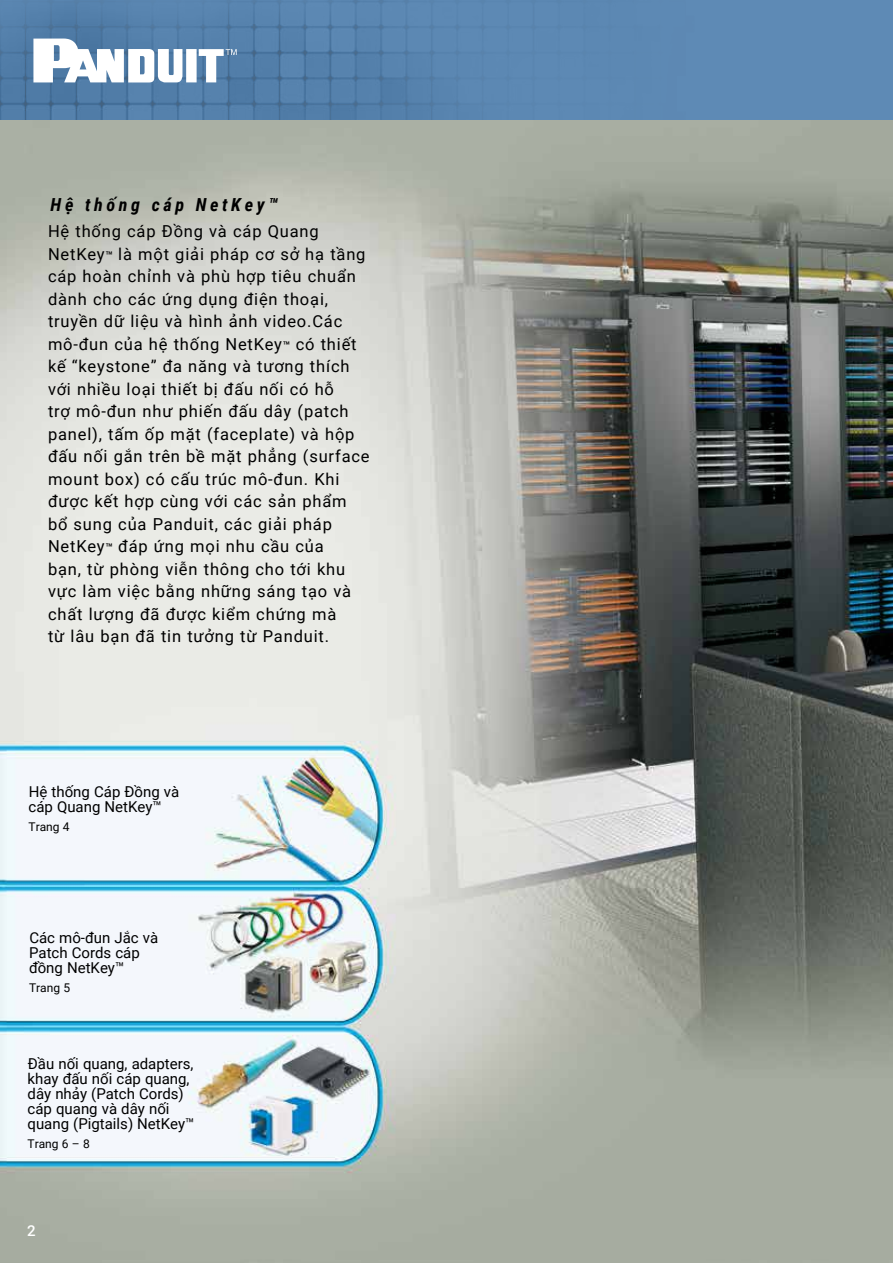
<style>
.page{position:relative;width:893px;height:1263px;background:#fff}
.page>*{position:absolute;margin:0;border:0;box-sizing:border-box;transform-origin:0 0}
.t1{font:italic 700 18px "Roboto Condensed";letter-spacing:.2em;color:#000}
.t2{font:16.5px/22.5px "Roboto";letter-spacing:.05em;color:#000}
.t3{font:15px/15px "Roboto";color:#000}
.t4{font:500 15px "Roboto";color:#fff}
.t5{font:12px "Roboto";color:#000}
.s1{font-weight:500;font-size:12px}
</style>
<div class="page">
<img style="left:0;top:120px;width:893px;height:1143px">
<div style="left:0;top:0;width:893px;height:120px;background:#5e8ab5"></div>
<svg style="left:33px;top:31px;width:205px;height:51px"></svg>
<p class="t1" style="left:51px;top:192px;width:229px">Hệ thống cáp NetKey™</p>
<p class="t2" style="left:48px;top:219px;width:323px">Hệ thống cáp Đồng và cáp Quang NetKey<span class="s1">™</span> là một giải pháp cơ sở hạ tầng cáp hoàn chỉnh và phù hợp tiêu chuẩn dành cho các ứng dụng điện thoại, truyền dữ liệu và hình ảnh video.Các mô-đun của hệ thống NetKey<span class="s1">™</span> có thiết kế “keystone” đa năng và tương thích với nhiều loại thiết bị đấu nối có hỗ<br>trợ mô-đun như phiến đấu dây (patch panel), tấm ốp mặt (faceplate) và hộp đấu nối gắn trên bề mặt phẳng (surface mount box) có cấu trúc mô-đun. Khi được kết hợp cùng với các sản phẩm bổ sung của Panduit, các giải pháp NetKey<span class="s1">™</span> đáp ứng mọi nhu cầu của<br>bạn, từ phòng viễn thông cho tới khu vực làm việc bằng những sáng tạo và chất lượng đã được kiểm chứng mà<br>từ lâu bạn đã tin tưởng từ Panduit.</p>
<p class="t3" style="left:29px;top:783px;width:152px">Hệ thống Cáp Đồng và cáp Quang NetKey™</p>
<p class="t5" style="left:28px;top:818px;width:43px">Trang 4</p>
<p class="t3" style="left:29px;top:929px;width:131px">Các mô-đun Jắc và<br>Patch Cords cáp đồng NetKey™</p>
<p class="t5" style="left:29px;top:979px;width:43px">Trang 5</p>
<p class="t3" style="left:28px;top:1055px;width:169px">Đầu nối quang, adapters, khay đấu nối cáp quang, dây nhảy (Patch Cords) cáp quang và dây nối quang (Pigtails) NetKey™</p>
<p class="t5" style="left:28px;top:1135px;width:64px">Trang 6 – 8</p>
<p class="t4" style="left:27px;top:1220px;width:10px">2</p>
</div>
